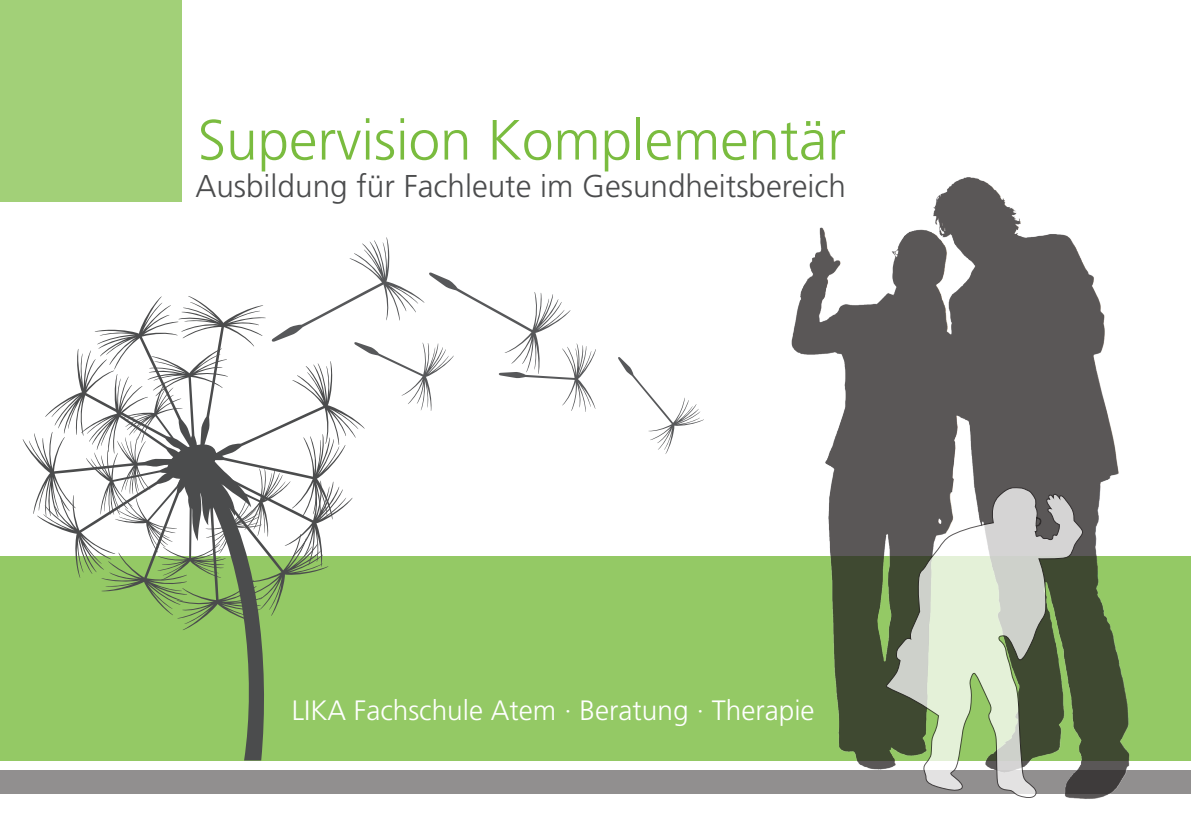
<style>
.page{position:relative;width:1191px;height:840px;background:#fff}
.page>*{position:absolute;margin:0;border:0;box-sizing:border-box;transform-origin:0 0}
.t1{font:300 56.6px "Frutiger LT";color:#7abc3f}
.t2{font:300 31.6px "Frutiger LT";color:#4b4c4d}
.t3{font:300 28px "Frutiger LT";color:#fff}
</style>
<div class="page">
<div style="left:0;top:0;width:181px;height:201px;background:#a2d078"></div>
<div style="left:0;top:770px;width:1191px;height:23px;background:#918f8f"></div>
<div style="left:0;top:556px;width:1191px;height:204px;background:#94c965"></div>
<img style="left:777px;top:177px;width:393px;height:622px">
<svg style="left:884px;top:486px;width:200px;height:312px"></svg>
<svg style="left:23px;top:237px;width:573px;height:523px"></svg>
<svg style="left:618px;top:357px;width:86px;height:97px"></svg>
<h1 class="t1" style="left:198px;top:108px;width:650px">Supervision Komplementär</h1>
<p class="t2" style="left:195px;top:168px;width:652px">Ausbildung für Fachleute im Gesundheitsbereich</p>
<p class="t3" style="left:292px;top:693px;width:524px">LIKA Fachschule Atem · Beratung · Therapie</p>
</div>
